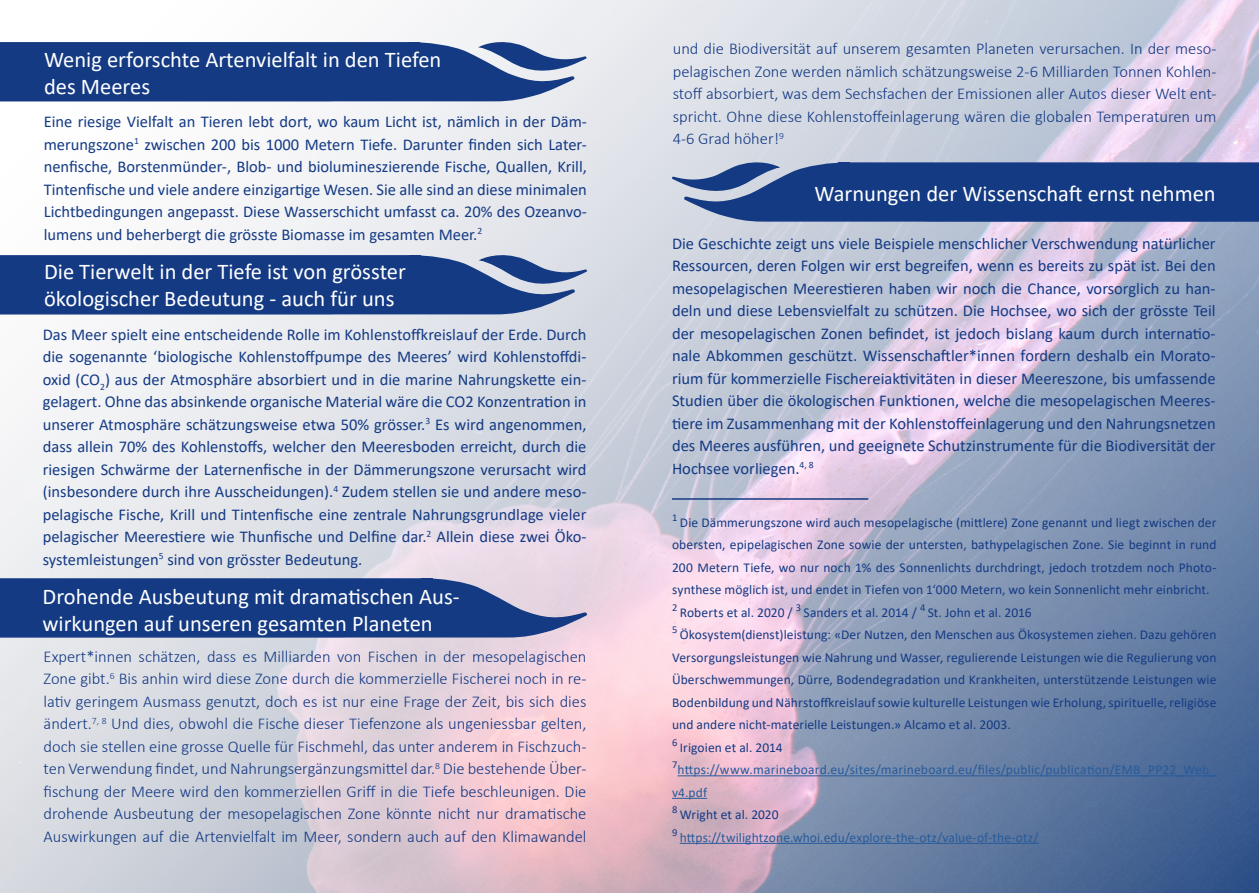
<style>
.page{position:relative;width:1259px;height:893px;background:#fff}
.page>*{position:absolute;margin:0;border:0;box-sizing:border-box;transform-origin:0 0}
.t1{font:22.5px/27px "Calibri";color:#fff}
.t2{font:16.5px/22.5px "Calibri";color:#143a84;text-align:justify}
.t3{font:300 16.5px/22.5px "Calibri";color:#143a84;text-align:justify}
.t4{font:13.5px/22.5px "Calibri";letter-spacing:.005em;color:#143a84}
.s1{color:#275b9b}
</style>
<div class="page">
<img style="left:0;top:0;width:1259px;height:893px">
<svg style="left:0;top:38px;width:587px;height:64px;background:#385896"></svg>
<svg style="left:0;top:251px;width:587px;height:64px;background:#365695"></svg>
<hr style="left:677px;top:775px;width:539px;height:1px;background:#275b9b">
<hr style="left:672px;top:798px;width:35px;height:1px;background:#275b9b">
<hr style="left:680px;top:843px;width:358px;height:1px;background:#275b9b">
<svg style="left:0;top:577px;width:587px;height:61px;background:#315091"></svg>
<hr style="left:672px;top:498px;width:196px;height:2px;background:#143a84">
<svg style="left:672px;top:158px;width:587px;height:64px;background:#335393"></svg>
<h1 class="t1" style="left:44px;top:46px;width:399px">Wenig erforschte Artenvielfalt in den Tiefen des Meeres</h1>
<p class="t2" style="left:44px;top:110px;width:545px">Eine riesige Vielfalt an Tieren lebt dort, wo kaum Licht ist, nämlich in der Däm&shy;merungszone<sup>1</sup> zwischen 200 bis 1000 Metern Tiefe. Darunter finden sich Later&shy;nenfische, Borstenmünder-, Blob- und biolumineszierende Fische, Quallen, Krill, Tintenfische und viele andere einzigartige Wesen. Sie alle sind an diese minimalen Lichtbedingungen angepasst. Diese Wasserschicht umfasst ca. 20% des Ozeanvo&shy;lumens und beherbergt die grösste Biomasse im gesamten Meer.<sup>2</sup></p>
<h1 class="t1" style="left:44px;top:258px;width:363px">Die Tierwelt in der Tiefe ist von grösster ökologischer Bedeutung - auch für uns</h1>
<p class="t2" style="left:43px;top:323px;width:545px">Das Meer spielt eine entscheidende Rolle im Kohlenstoffkreislauf der Erde. Durch die sogenannte ‘biologische Kohlenstoffpumpe des Meeres’ wird Kohlenstoffdi&shy;oxid (CO<sub>2</sub>) aus der Atmosphäre absorbiert und in die marine Nahrungskette ein&shy;gelagert. Ohne das absinkende organische Material wäre die CO2 Konzentration in unserer Atmosphäre schätzungsweise etwa 50% grösser.<sup>3</sup> Es wird angenommen, dass allein 70% des Kohlenstoffs, welcher den Meeresboden erreicht, durch die riesigen Schwärme der Laternenfische in der Dämmerungszone verursacht wird (insbesondere durch ihre Ausscheidungen).<sup>4</sup> Zudem stellen sie und andere meso&shy;pelagische Fische, Krill und Tintenfische eine zentrale Nahrungsgrundlage vieler pelagischer Meerestiere wie Thunfische und Delfine dar.<sup>2</sup> Allein diese zwei Öko&shy;systemleistungen<sup>5</sup> sind von grösster Bedeutung.</p>
<h1 class="t1" style="left:43px;top:582px;width:419px">Drohende Ausbeutung mit dramatischen Aus&shy;wirkungen auf unseren gesamten Planeten</h1>
<p class="t3" style="left:44px;top:645px;width:544px">Expert*innen schätzen, dass es Milliarden von Fischen in der mesopelagischen Zone gibt.<sup>6</sup> Bis anhin wird diese Zone durch die kommerzielle Fischerei noch in re&shy;lativ geringem Ausmass genutzt, doch es ist nur eine Frage der Zeit, bis sich dies ändert.<sup>7,</sup> <sup>8</sup> Und dies, obwohl die Fische dieser Tiefenzone als ungeniessbar gelten, doch sie stellen eine grosse Quelle für Fischmehl, das unter anderem in Fischzuch&shy;ten Verwendung findet, und Nahrungsergänzungsmittel dar.<sup>8</sup> Die bestehende Über&shy;fischung der Meere wird den kommerziellen Griff in die Tiefe beschleunigen. Die drohende Ausbeutung der mesopelagischen Zone könnte nicht nur dramatische Auswirkungen auf die Artenvielfalt im Meer, sondern auch auf den Klimawandel</p>
<p class="t3" style="left:673px;top:38px;width:545px">und die Biodiversität auf unserem gesamten Planeten verursachen. In der meso&shy;pelagischen Zone werden nämlich schätzungsweise 2-6 Milliarden Tonnen Kohlen&shy;stoff absorbiert, was dem Sechsfachen der Emissionen aller Autos dieser Welt ent&shy;spricht. Ohne diese Kohlenstoffeinlagerung wären die globalen Temperaturen um 4-6 Grad höher!<sup>9</sup></p>
<h1 class="t1" style="left:814px;top:179px;width:403px">Warnungen der Wissenschaft ernst nehmen</h1>
<p class="t2" style="left:672px;top:232px;width:545px">Die Geschichte zeigt uns viele Beispiele menschlicher Verschwendung natürlicher Ressourcen, deren Folgen wir erst begreifen, wenn es bereits zu spät ist. Bei den mesopelagischen Meerestieren haben wir noch die Chance, vorsorglich zu han&shy;deln und diese Lebensvielfalt zu schützen. Die Hochsee, wo sich der grösste Teil der mesopelagischen Zonen befindet, ist jedoch bislang kaum durch internatio&shy;nale Abkommen geschützt. Wissenschaftler*innen fordern deshalb ein Morato&shy;rium für kommerzielle Fischereiaktivitäten in dieser Meereszone, bis umfassende Studien über die ökologischen Funktionen, welche die mesopelagischen Meeres&shy;tiere im Zusammenhang mit der Kohlenstoffeinlagerung und den Nahrungsnetzen des Meeres ausführen, und geeignete Schutzinstrumente für die Biodiversität der Hochsee vorliegen.<sup>4,</sup> <sup>8</sup></p>
<p class="t4" style="left:672px;top:511px;width:546px"><sup>1</sup> Die Dämmerungszone wird auch mesopelagische (mittlere) Zone genannt und liegt zwischen der obersten, epipelagischen Zone sowie der untersten, bathypelagischen Zone. Sie beginnt in rund 200 Metern Tiefe, wo nur noch 1% des Sonnenlichts durchdringt, jedoch trotzdem noch Photo&shy;synthese möglich ist, und endet in Tiefen von 1‘000 Metern, wo kein Sonnenlicht mehr einbricht.<br><sup>2</sup> Roberts et al. 2020 / <sup>3</sup> Sanders et al. 2014 / <sup>4</sup> St. John et al. 2016<br><sup>5</sup> Ökosystem(dienst)leistung: «Der Nutzen, den Menschen aus Ökosystemen ziehen. Dazu gehören Versorgungsleistungen wie Nahrung und Wasser, regulierende Leistungen wie die Regulierung von Überschwemmungen, Dürre, Bodendegradation und Krankheiten, unterstützende Leistungen wie Bodenbildung und Nährstoffkreislauf sowie kulturelle Leistungen wie Erholung, spirituelle, religiöse und andere nicht-materielle Leistungen.» Alcamo et al. 2003.<br><sup>6</sup> Irigoien et al. 2014<br><sup>7</sup><span class="s1">https://www.marineboard.eu/sites/marineboard.eu/files/public/publication/EMB_PP22_Web_ v4.pdf<br></span><sup>8</sup> Wright et al. 2020<br><sup>9</sup> <span class="s1">https://twilightzone.whoi.edu/explore-the-otz/value-of-the-otz/</span></p>
</div>
